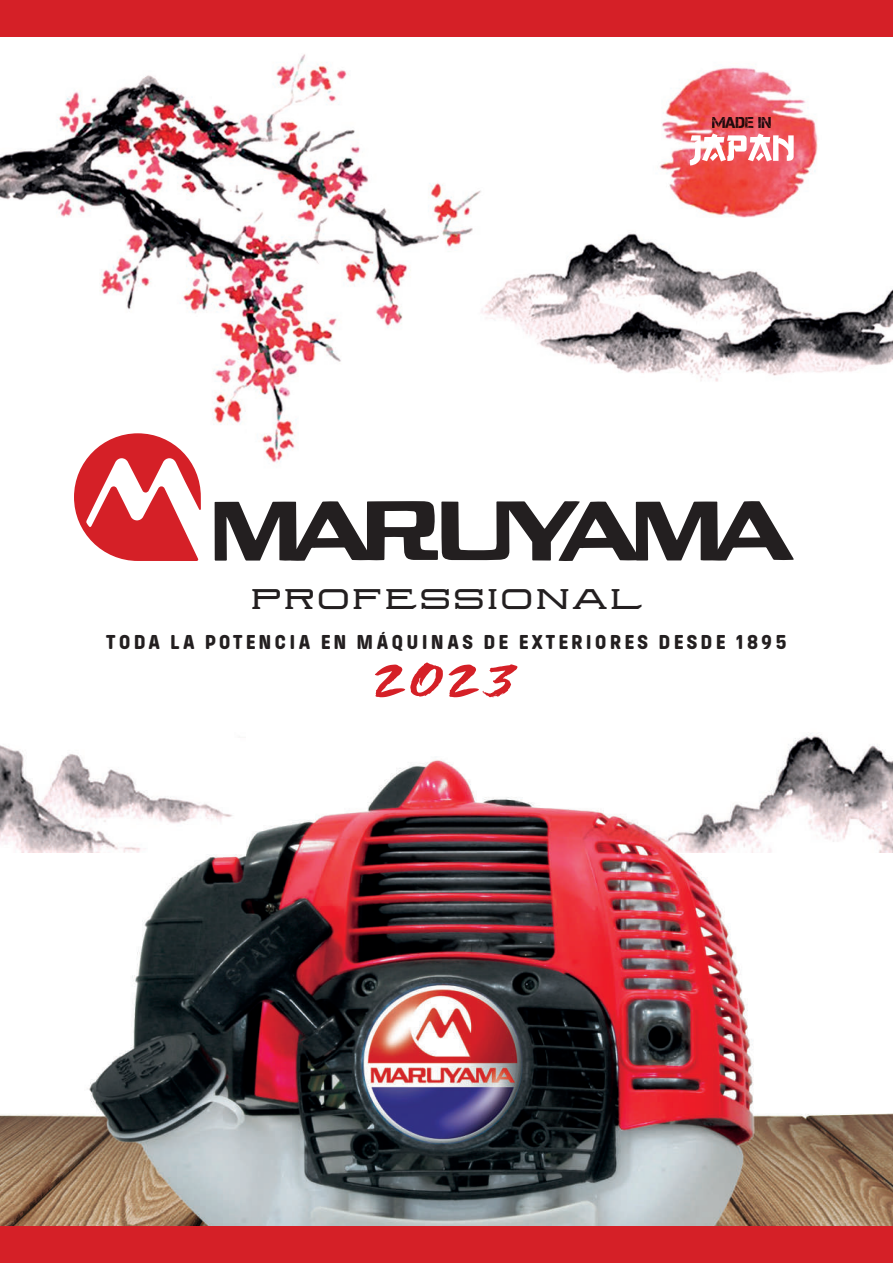
<style>
.page{position:relative;width:893px;height:1263px;background:#fff}
.page>*{position:absolute;margin:0;border:0;box-sizing:border-box;transform-origin:0 0}
.t1{font:60px "Freeland";color:#d52027;scale:1.25 1}
.t2{font:27.6px "Herradura Solid";letter-spacing:.1em;color:#231f20}
.t3{font:800 21px "Pilcrow Soft";letter-spacing:.15em;color:#231f20}
.t4{font:15.9px "Captureit";color:#231f20}
</style>
<div class="page">
<img style="left:0;top:733px;width:893px;height:494px">
<img style="left:0;top:36px;width:893px;height:397px">
<svg style="left:74px;top:433px;width:720px;height:128px"></svg>
<svg style="left:690px;top:133px;width:104px;height:33px"></svg>
<div style="left:0;top:0;width:893px;height:36px;background:#d52027"></div>
<div style="left:0;top:1227px;width:893px;height:36px;background:#d52027"></div>
<p class="t4" style="left:712px;top:114px;width:61px">MADE IN</p>
<h2 class="t2" style="left:251px;top:581px;width:393px">PROFESSIONAL</h2>
<p class="t3" style="left:106px;top:631px;width:682px">TODA LA POTENCIA EN MÁQUINAS DE EXTERIORES DESDE 1895</p>
<h1 class="t1" style="left:372px;top:638px;width:120px">2023</h1>
</div>
